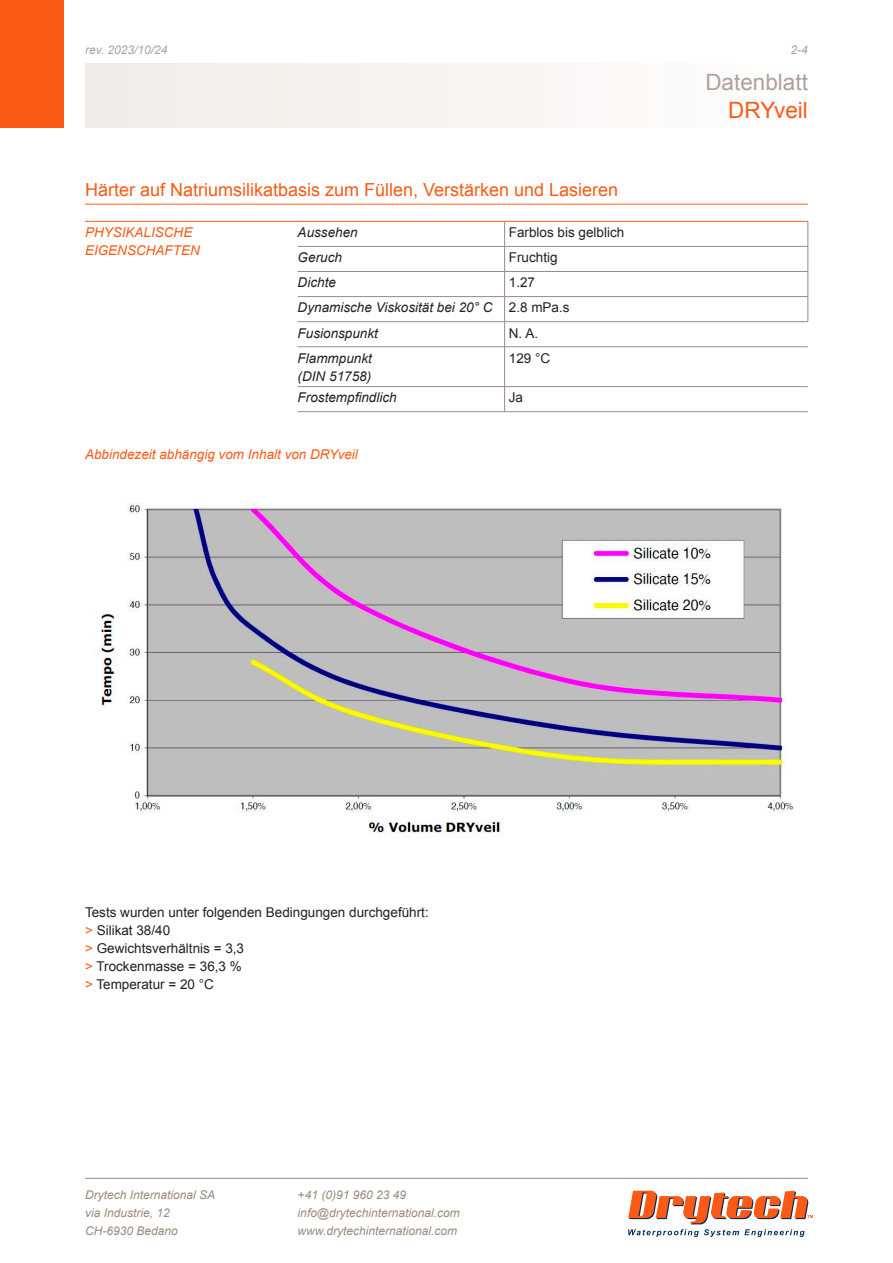
<style>
.page{position:relative;width:893px;height:1263px;background:#fff}
.page>*{position:absolute;margin:0;border:0;box-sizing:border-box;transform-origin:0 0}
.t1{font:22.5px "Arial";color:#afa19a}
.t2{font:22.5px "Arial";color:#fa5a16}
.t3{font:18px "Arial";color:#fa5a16}
.t4{font:13.5px "Arial";color:#231f20}
.t5{font:italic 13.5px "Arial";color:#231f20}
.t6{font:italic 13.5px "Arial";color:#fa5a16}
.t7{font:italic 12px/18px "Arial";color:#998b7d}
.t8{font:italic 12px "Arial";color:#afa19a}
.s1{color:#fa5a16}
</style>
<div class="page">
<div style="left:0;top:0;width:64px;height:128px;background:#fa5a16"></div>
<svg style="left:628px;top:1191px;width:185px;height:46px"></svg>
<hr style="left:85px;top:1178px;width:723px;height:1px;background:#998b83">
<hr style="left:85px;top:204px;width:723px;height:1px;background:#fa5a16">
<hr style="left:298px;top:246px;width:207px;height:1px;background:#998b83">
<hr style="left:505px;top:246px;width:303px;height:1px;background:#998b83">
<hr style="left:298px;top:271px;width:207px;height:1px;background:#998b83">
<hr style="left:505px;top:271px;width:303px;height:1px;background:#998b83">
<hr style="left:298px;top:296px;width:207px;height:1px;background:#998b83">
<hr style="left:505px;top:296px;width:303px;height:1px;background:#998b83">
<svg style="left:808px;top:221px;width:1px;height:101px"></svg>
<hr style="left:298px;top:321px;width:207px;height:1px;background:#998b83">
<hr style="left:505px;top:321px;width:303px;height:1px;background:#998b83">
<svg style="left:504px;top:222px;width:1px;height:124px"></svg>
<hr style="left:298px;top:346px;width:207px;height:1px;background:#998b83">
<hr style="left:505px;top:346px;width:303px;height:1px;background:#998b83">
<hr style="left:504px;top:347px;width:1px;height:39px;background:#998b83">
<hr style="left:298px;top:386px;width:207px;height:1px;background:#998b83">
<hr style="left:505px;top:386px;width:303px;height:1px;background:#998b83">
<svg style="left:504px;top:387px;width:1px;height:24px"></svg>
<hr style="left:298px;top:411px;width:207px;height:1px;background:#998b83">
<hr style="left:505px;top:411px;width:303px;height:1px;background:#998b83">
<hr style="left:85px;top:221px;width:191px;height:1px;background:#fa5a16">
<svg style="left:276px;top:221px;width:22px;height:1px"></svg>
<hr style="left:298px;top:221px;width:207px;height:1px;background:#fa5a16">
<hr style="left:505px;top:221px;width:303px;height:1px;background:#fa5a16">
<img style="left:101px;top:502px;width:693px;height:336px">
<p class="t8" style="left:85px;top:42px;width:84px">rev. 2023/10/24</p>
<p class="t8" style="left:791px;top:42px;width:19px">2-4</p>
<h1 class="t1" style="left:705px;top:67px;width:104px">Datenblatt</h1>
<h1 class="t2" style="left:728px;top:95px;width:81px">DRYveil</h1>
<h2 class="t3" style="left:85px;top:177px;width:535px">Härter auf Natriumsilikatbasis zum Füllen, Verstärken und Lasieren</h2>
<p class="t6" style="left:85px;top:224px;width:109px">PHYSIKALISCHE</p>
<p class="t6" style="left:85px;top:242px;width:116px">EIGENSCHAFTEN</p>
<p class="t5" style="left:298px;top:224px;width:62px">Aussehen</p>
<p class="t4" style="left:509px;top:224px;width:117px">Farblos bis gelblich</p>
<p class="t5" style="left:298px;top:249px;width:46px">Geruch</p>
<p class="t4" style="left:509px;top:249px;width:50px">Fruchtig</p>
<p class="t5" style="left:298px;top:274px;width:40px">Dichte</p>
<p class="t4" style="left:509px;top:274px;width:28px">1.27</p>
<p class="t5" style="left:298px;top:299px;width:196px">Dynamische Viskosität bei 20° C</p>
<p class="t4" style="left:509px;top:299px;width:62px">2.8 mPa.s</p>
<p class="t5" style="left:298px;top:324px;width:82px">Fusionspunkt</p>
<p class="t4" style="left:509px;top:324px;width:31px">N. A.</p>
<p class="t5" style="left:298px;top:349px;width:76px">Flammpunkt</p>
<p class="t5" style="left:298px;top:367px;width:75px">(DIN 51758)</p>
<p class="t4" style="left:509px;top:349px;width:43px">129 °C</p>
<p class="t5" style="left:298px;top:389px;width:101px">Frostempfindlich</p>
<p class="t4" style="left:509px;top:389px;width:16px">Ja</p>
<p class="t6" style="left:85px;top:446px;width:274px">Abbindezeit abhängig vom Inhalt von DRYveil</p>
<p class="t4" style="left:85px;top:903px;width:345px">Tests wurden unter folgenden Bedingungen durchgeführt:</p>
<p class="t4" style="left:85px;top:921px;width:87px"><span class="s1">&gt;</span> Silikat 38/40</p>
<p class="t4" style="left:85px;top:939px;width:161px"><span class="s1">&gt;</span> Gewichtsverhältnis = 3,3</p>
<p class="t4" style="left:85px;top:957px;width:158px"><span class="s1">&gt;</span> Trockenmasse = 36,3 %</p>
<p class="t4" style="left:85px;top:975px;width:130px"><span class="s1">&gt;</span> Temperatur = 20 °C</p>
<p class="t7" style="left:85px;top:1186px;width:132px">Drytech International SA via Industrie, 12<br>CH-6930 Bedano</p>
<p class="t7" style="left:298px;top:1186px;width:164px">+41 (0)91 960 23 49 info@drytechinternational.com www.drytechinternational.com</p>
</div>
